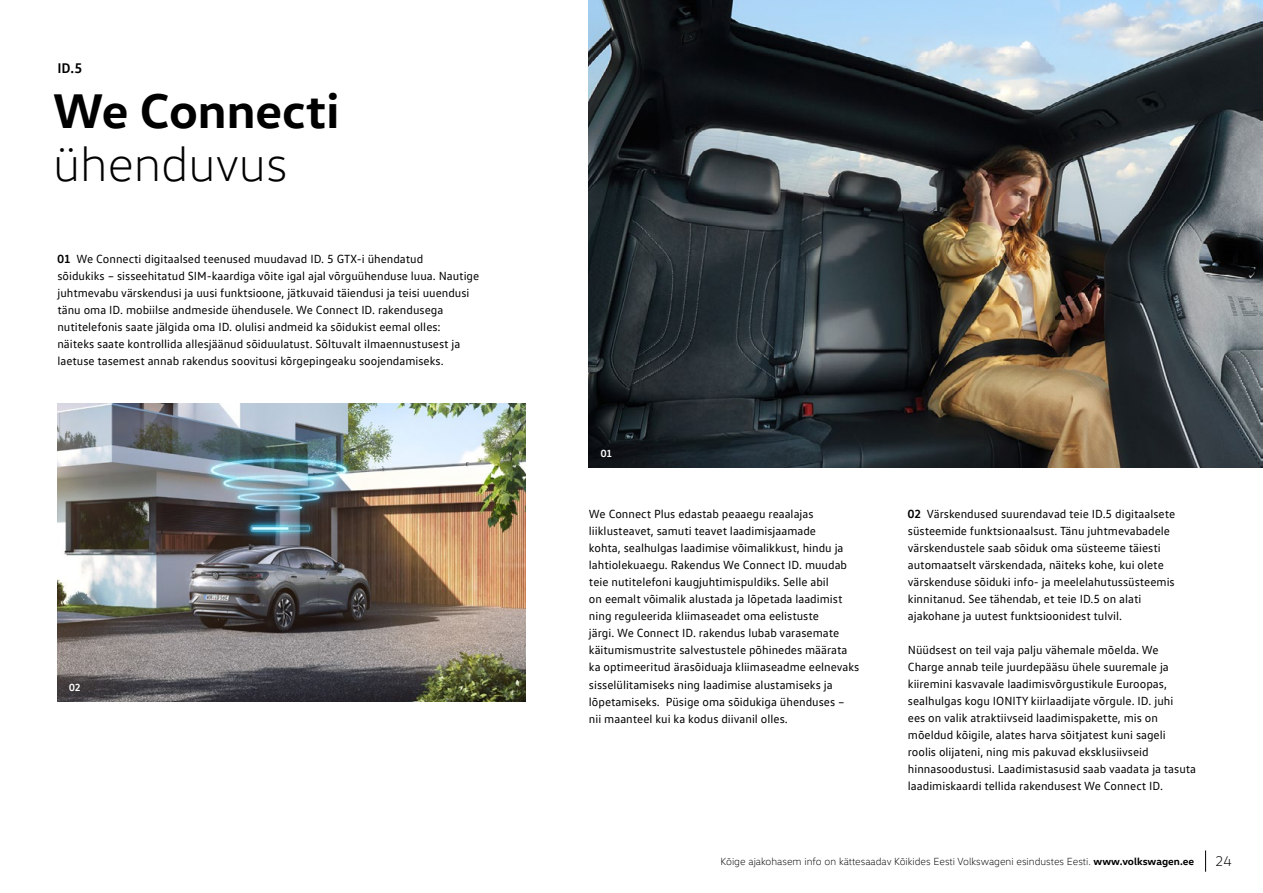
<style>
.page{position:relative;width:1263px;height:893px;background:#fff}
.page>*{position:absolute;margin:0;border:0;box-sizing:border-box;transform-origin:0 0}
.t1{font:700 49.5px "VW Head";color:#000}
.t2{font:300 49.5px "VW Head";color:#000}
.t3{font:700 14.25px "VW Text";color:#000}
.t4{font:300 14.25px "VW Head";color:#000}
.t5{font:12px/17px "VW Text";color:#000}
.t6{font:300 10.5px "VW Head";color:#000}
.t7{font:700 10.5px "VW Text";color:#fff}
.s1{font-weight:700}
</style>
<div class="page">
<svg style="left:1205px;top:850px;width:1px;height:22px"></svg>
<img style="left:589px;top:0;width:674px;height:468px">
<img style="left:57px;top:404px;width:468px;height:298px">
<p class="t3" style="left:57px;top:59px;width:26px">ID.5</p>
<h1 class="t1" style="left:53px;top:78px;width:288px">We Connecti</h1>
<h1 class="t2" style="left:53px;top:135px;width:236px">ühenduvus</h1>
<p class="t5" style="left:57px;top:250px;width:423px"><span class="s1">01</span> We Connecti digitaalsed teenused muudavad ID. 5 GTX-i ühendatud<br>sõidukiks – sisseehitatud SIM-kaardiga võite igal ajal võrguühenduse luua. Nautige juhtmevabu värskendusi ja uusi funktsioone, jätkuvaid täiendusi ja teisi uuendusi tänu oma ID. mobiilse andmeside ühendusele. We Connect ID. rakendusega nutitelefonis saate jälgida oma ID. olulisi andmeid ka sõidukist eemal olles: näiteks saate kontrollida allesjäänud sõiduulatust. Sõltuvalt ilmaennustusest ja laetuse tasemest annab rakendus soovitusi kõrgepingeaku soojendamiseks.</p>
<p class="t7" style="left:69px;top:680px;width:13px">02</p>
<p class="t7" style="left:601px;top:447px;width:13px">01</p>
<p class="t5" style="left:589px;top:505px;width:272px">We Connect Plus edastab peaaegu reaalajas liiklusteavet, samuti teavet laadimisjaamade<br>kohta, sealhulgas laadimise võimalikkust, hindu ja lahtiolekuaegu. Rakendus We Connect ID. muudab teie nutitelefoni kaugjuhtimispuldiks. Selle abil<br>on eemalt võimalik alustada ja lõpetada laadimist ning reguleerida kliimaseadet oma eelistuste<br>järgi. We Connect ID. rakendus lubab varasemate käitumismustrite salvestustele põhinedes määrata ka optimeeritud ärasõiduaja kliimaseadme eelnevaks sisselülitamiseks ning laadimise alustamiseks ja lõpetamiseks. Püsige oma sõidukiga ühenduses – nii maanteel kui ka kodus diivanil olles.</p>
<p class="t5" style="left:908px;top:505px;width:269px"><span class="s1">02</span> Värskendused suurendavad teie ID.5 digitaalsete süsteemide funktsionaalsust. Tänu juhtmevabadele värskendustele saab sõiduk oma süsteeme täiesti automaatselt värskendada, näiteks kohe, kui olete värskenduse sõiduki info- ja meelelahutussüsteemis kinnitanud. See tähendab, et teie ID.5 on alati ajakohane ja uutest funktsioonidest tulvil.</p>
<p class="t5" style="left:908px;top:641px;width:290px">Nüüdsest on teil vaja palju vähemale mõelda. We Charge annab teile juurdepääsu ühele suuremale ja kiiremini kasvavale laadimisvõrgustikule Euroopas, sealhulgas kogu IONITY kiirlaadijate võrgule. ID. juhi<br>ees on valik atraktiivseid laadimispakette, mis on mõeldud kõigile, alates harva sõitjatest kuni sageli roolis olijateni, ning mis pakuvad eksklusiivseid hinnasoodustusi. Laadimistasusid saab vaadata ja tasuta laadimiskaardi tellida rakendusest We Connect ID.</p>
<p class="t6" style="left:721px;top:855px;width:475px">Kõige ajakohasem info on kättesaadav Kõikides Eesti Volkswageni esindustes Eesti. <span class="s1">www.volkswagen.ee</span></p>
<p class="t4" style="left:1215px;top:853px;width:18px">24</p>
</div>
